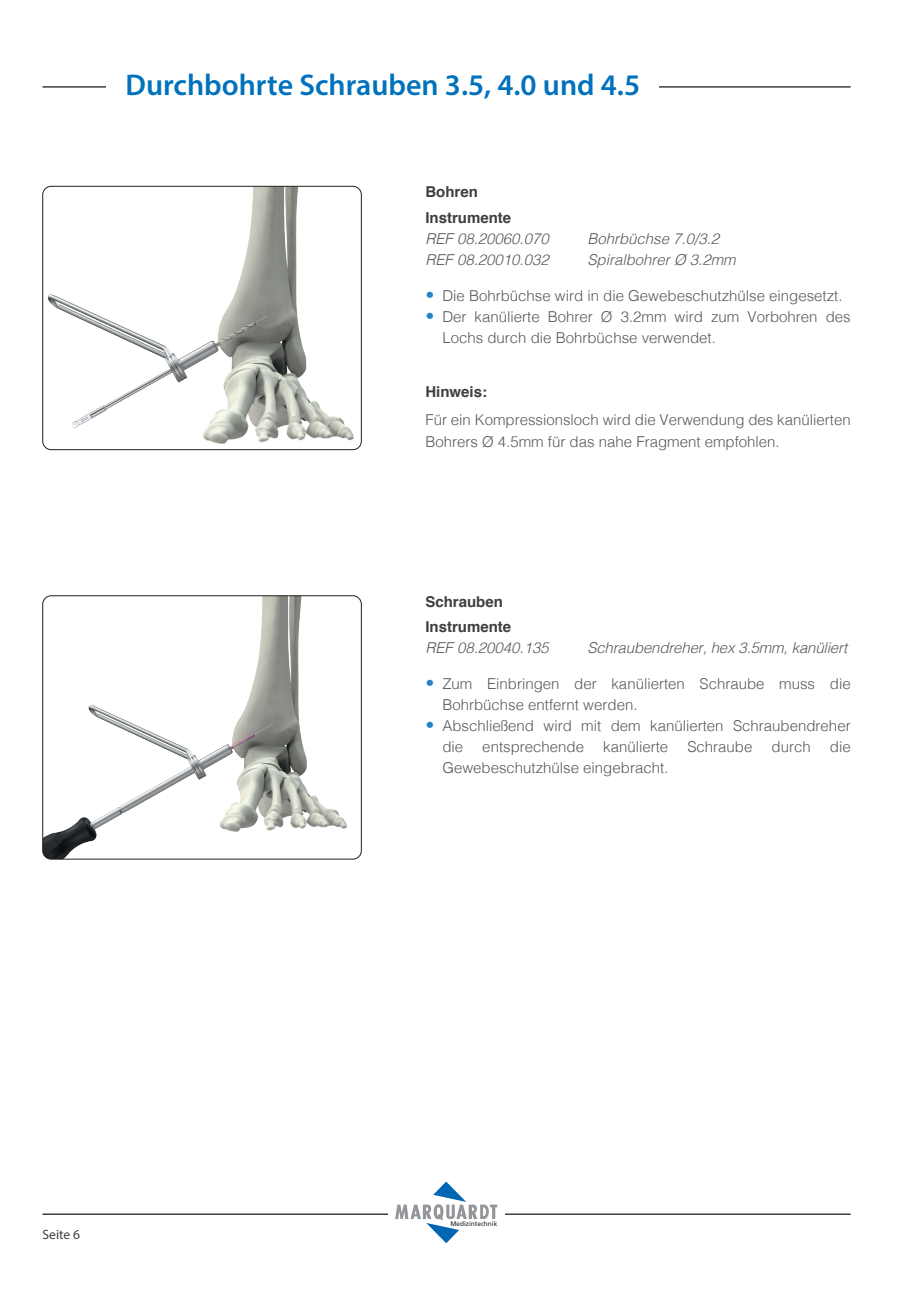
<style>
.page{position:relative;width:906px;height:1289px;background:#fff}
.page>*{position:absolute;margin:0;border:0;box-sizing:border-box;transform-origin:0 0}
.t1{font:600 30px "Myriad Pro";color:#0072bc}
.t2{font:300 15px/21px "Helvetica";color:#57585a}
.t3{font:italic 300 15px "Helvetica";color:#57585a}
.t4{font:700 15px/25.5px "Helvetica";color:#3e3e3f}
.t5{font:13.5px "Myriad Pro";color:#3e3e3f}
.t6{font:6.6px "Frutiger LT Std";color:#231f20}
.s1{font-family:"Frutiger LT Com";font-stretch:condensed;font-size:18px;color:#2783c5}
</style>
<div class="page">
<hr style="left:43px;top:86px;width:807px;height:2px;background:#3e3e3f">
<hr style="left:43px;top:1213px;width:807px;height:1px;background:#3e3e3f">
<div style="left:388px;top:1181px;width:117px;height:62px;background:#fff"></div>
<svg style="left:395px;top:1181px;width:102px;height:62px"></svg>
<div style="left:106px;top:77px;width:553px;height:18px;background:#fff"></div>
<img style="left:48px;top:186px;width:306px;height:258px">
<div style="left:43px;top:186px;width:318px;height:264px;border:1px solid #231f20;border-radius:9px"></div>
<img style="left:43px;top:595px;width:305px;height:264px">
<div style="left:43px;top:595px;width:318px;height:264px;border:1px solid #231f20;border-radius:9px"></div>
<h1 class="t1" style="left:126px;top:66px;width:516px">Durchbohrte Schrauben 3.5, 4.0 und 4.5</h1>
<p class="t4" style="left:425px;top:179px;width:87px">Bohren<br>Instrumente</p>
<p class="t3" style="left:425px;top:226px;width:125px">REF 08.20060.070</p>
<p class="t3" style="left:587px;top:226px;width:133px">Bohrbüchse 7.0/3.2</p>
<p class="t3" style="left:425px;top:247px;width:125px">REF 08.20010.032</p>
<p class="t3" style="left:587px;top:247px;width:150px">Spiralbohrer Ø 3.2mm</p>
<p class="t2" style="left:425px;top:284px;width:419px"><span class="s1">•</span> Die Bohrbüchse wird in die Gewebeschutzhülse eingesetzt.</p>
<p class="t2" style="left:442px;top:305px;width:410px;text-indent:-17px"><span class="s1">•</span> Der kanülierte Bohrer Ø 3.2mm wird zum Vorbohren des<br>Lochs durch die Bohrbüchse verwendet.</p>
<p class="t4" style="left:425px;top:379px;width:63px">Hinweis:</p>
<p class="t2" style="left:425px;top:408px;width:427px">Für ein Kompressionsloch wird die Verwendung des kanülierten<br>Bohrers Ø 4.5mm für das nahe Fragment empfohlen.</p>
<p class="t4" style="left:425px;top:589px;width:87px">Schrauben<br>Instrumente</p>
<p class="t3" style="left:425px;top:635px;width:125px">REF 08.20040.135</p>
<p class="t3" style="left:587px;top:635px;width:261px">Schraubendreher, hex 3.5mm, kanüliert</p>
<p class="t2" style="left:442px;top:672px;width:410px;text-indent:-17px"><span class="s1">•</span> Zum Einbringen der kanülierten Schraube muss die<br>Bohrbüchse entfernt werden.</p>
<p class="t2" style="left:442px;top:714px;width:410px;text-indent:-17px"><span class="s1">•</span> Abschließend wird mit dem kanülierten Schraubendreher die</p>
<p class="t2" style="left:482px;top:735px;width:103px">entsprechende</p>
<p class="t2" style="left:603px;top:735px;width:67px">kanülierte</p>
<p class="t2" style="left:687px;top:735px;width:67px">Schraube</p>
<p class="t2" style="left:771px;top:735px;width:41px">durch</p>
<p class="t2" style="left:830px;top:735px;width:22px">die</p>
<p class="t2" style="left:442px;top:756px;width:227px">Gewebeschutzhülse eingebracht.</p>
<p class="t5" style="left:43px;top:1226px;width:39px">Seite 6</p>
<p class="t6" style="left:450px;top:1219px;width:48px">Medizintechnik</p>
</div>
